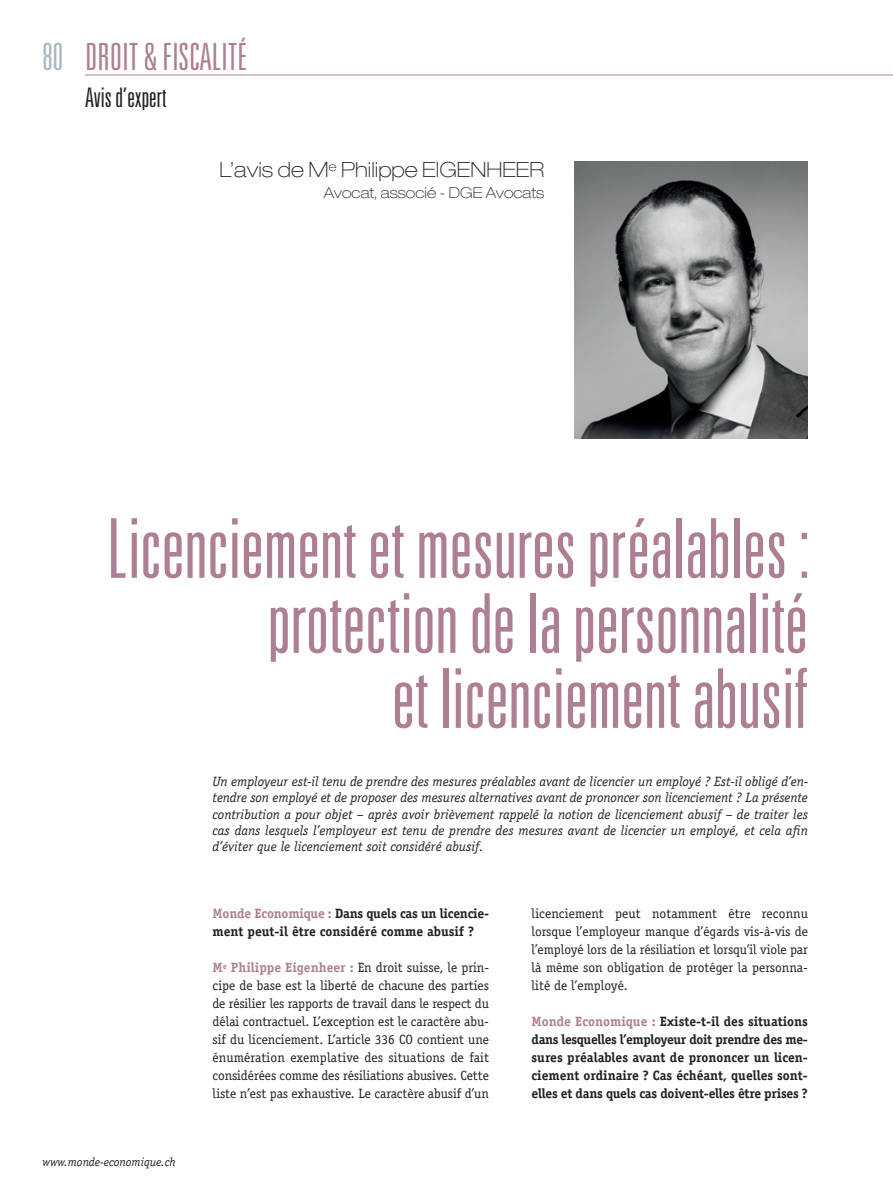
<style>
.page{position:relative;width:893px;height:1191px;background:#fff}
.page>*{position:absolute;margin:0;border:0;box-sizing:border-box;transform-origin:0 0}
.t1{font:300 ultra-condensed 82.5px/75px "Univers";color:#ae7f94;text-align:right}
.t2{font:300 ultra-condensed 37.5px "Univers";color:#ae7f94}
.t3{font:300 ultra-condensed 27px "Univers";color:#231f20}
.t4{font:100 expanded 21px "Helvetica Neue";color:#231f20}
.t5{font:100 expanded 15px "Helvetica Neue";color:#231f20}
.t6{font:13.5px/18px "Officina Serif";color:#231f20;text-align:justify}
.t7{font:italic 13.5px/16.2px "Officina Serif";color:#231f20;text-align:justify}
.t8{font:700 13.5px/18px "Officina Serif";letter-spacing:-.015em;color:#231f20}
.t9{font:italic 12px "Officina Serif";color:#231f20}
.s1{color:#a8b7bf}
.s2{color:#ae7f94}
.s3{font-weight:700;color:#ae7f94}
</style>
<div class="page">
<hr style="left:85px;top:75px;width:808px;height:1px;background:#ae7f94">
<img style="left:574px;top:162px;width:234px;height:276px">
<h2 class="t2" style="left:43px;top:43px;width:206px"><span class="s1">80</span> DROIT &amp; FISCALITÉ</h2>
<h3 class="t3" style="left:85px;top:88px;width:83px">Avis d’expert</h3>
<h3 class="t4" style="left:220px;top:162px;width:326px">L’avis de M<sup>e</sup> Philippe EIGENHEER</h3>
<p class="t5" style="left:324px;top:187px;width:222px">Avocat, associé - DGE Avocats</p>
<h1 class="t1" style="left:107px;top:515px;width:705px">Licenciement et mesures préalables : protection de la personnalité<br>et licenciement abusif</h1>
<p class="t7" style="left:213px;top:774px;width:597px">Un employeur est-il tenu de prendre des mesures préalables avant de licencier un employé ? Est-il obligé d’en&shy;tendre son employé et de proposer des mesures alternatives avant de prononcer son licenciement ? La présente contribution a pour objet – après avoir brièvement rappelé la notion de licenciement abusif – de traiter les cas dans lesquels l’employeur est tenu de prendre des mesures avant de licencier un employé, et cela afin d’éviter que le licenciement soit considéré abusif.</p>
<p class="t9" style="left:43px;top:1157px;width:135px">www.monde-economique.ch</p>
<p class="t8" style="left:213px;top:906px;width:278px"><span class="s2">Monde Economique :</span> Dans quels cas un licencie&shy;ment peut-il être considéré comme abusif ?</p>
<p class="t6" style="left:213px;top:960px;width:278px"><span class="s3">M</span><sup>e</sup> <span class="s3">Philippe Eigenheer :</span> En droit suisse, le prin&shy;cipe de base est la liberté de chacune des parties de résilier les rapports de travail dans le respect du délai contractuel. L’exception est le caractère abu&shy;sif du licenciement. L’article 336 CO contient une énumération exemplative des situations de fait considérées comme des résiliations abusives. Cette liste n’est pas exhaustive. Le caractère abusif d’un</p>
<p class="t6" style="left:531px;top:906px;width:278px">licenciement peut notamment être reconnu lorsque l’employeur manque d’égards vis-à-vis de l’employé lors de la résiliation et lorsqu’il viole par là même son obligation de protéger la personna&shy;lité de l’employé.</p>
<p class="t8" style="left:531px;top:1014px;width:278px;text-align:justify"><span class="s2">Monde Economique :</span> Existe-t-il des situations dans lesquelles l’employeur doit prendre des me&shy;sures préalables avant de prononcer un licen&shy;ciement ordinaire ? Cas échéant, quelles sont&shy;elles et dans quels cas doivent-elles être prises ?</p>
</div>
